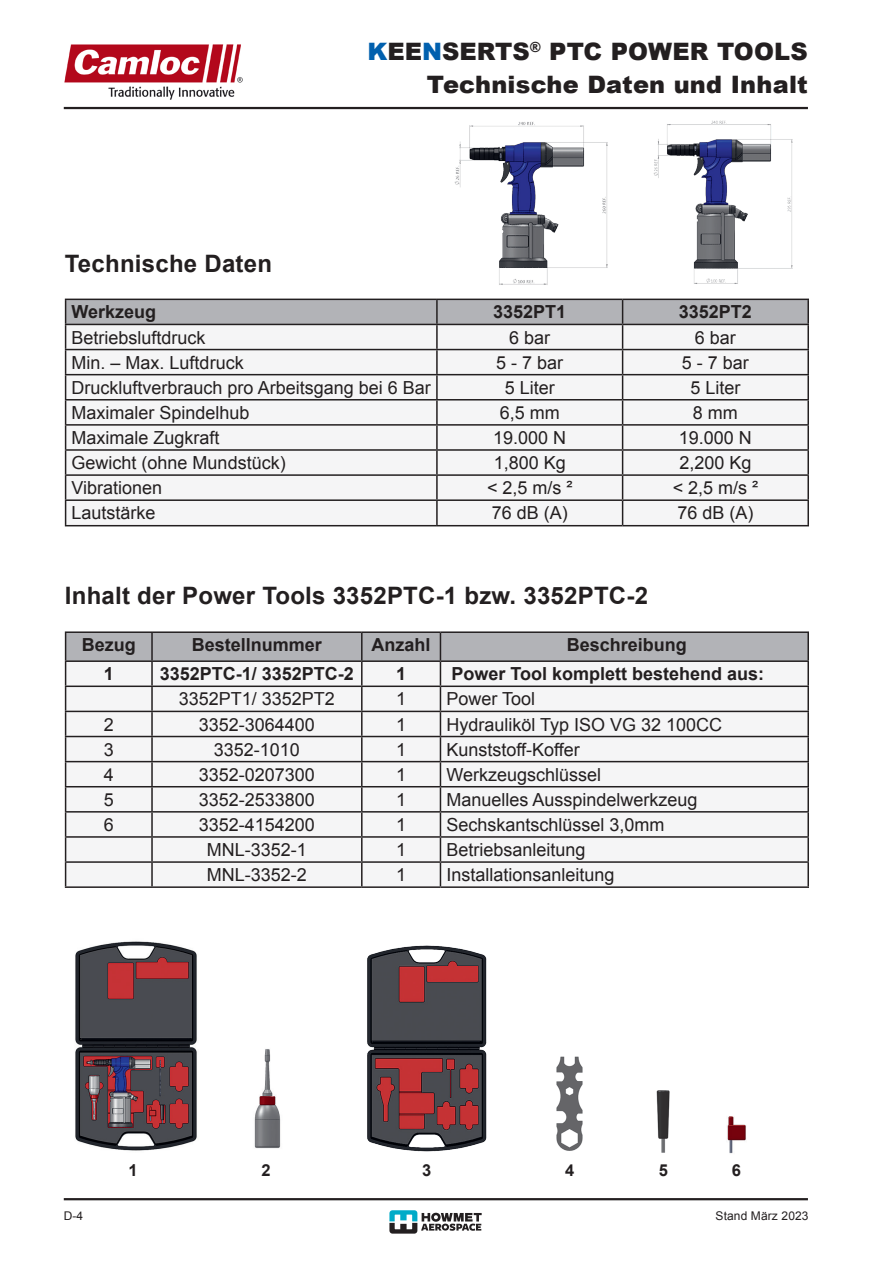
<style>
.page{position:relative;width:893px;height:1263px;background:#fff}
.page>*{position:absolute;margin:0;border:0;box-sizing:border-box;transform-origin:0 0}
.t1{font:700 24px "Arial";letter-spacing:.01em;color:#231f20}
.t2{font:900 24px/33px "Arial";letter-spacing:.01em;color:#231f20;text-align:right}
.t3{font:18px "Arial";color:#231f20}
.t4{font:700 18px "Arial";color:#231f20}
.t5{font:700 16.5px "Arial";color:#231f20}
.t6{font:12px "Arial";letter-spacing:.01em;color:#231f20}
.s1{color:#0160ae}
</style>
<div class="page">
<svg style="left:389px;top:1210px;width:93px;height:23px"></svg>
<hr style="left:64px;top:1198px;width:744px;height:2px;background:#231f20">
<hr style="left:64px;top:107px;width:744px;height:2px;background:#231f20">
<img style="left:64px;top:44px;width:179px;height:56px">
<hr style="left:623px;top:299px;width:186px;height:1px;background:#231f20">
<hr style="left:807px;top:300px;width:2px;height:24px;background:#231f20">
<hr style="left:623px;top:324px;width:186px;height:1px;background:#231f20">
<hr style="left:807px;top:325px;width:2px;height:24px;background:#231f20">
<hr style="left:623px;top:349px;width:186px;height:1px;background:#231f20">
<hr style="left:807px;top:350px;width:2px;height:24px;background:#231f20">
<hr style="left:623px;top:374px;width:186px;height:1px;background:#231f20">
<hr style="left:807px;top:375px;width:2px;height:24px;background:#231f20">
<hr style="left:623px;top:399px;width:186px;height:1px;background:#231f20">
<hr style="left:807px;top:400px;width:2px;height:24px;background:#231f20">
<hr style="left:623px;top:424px;width:186px;height:2px;background:#231f20">
<hr style="left:807px;top:426px;width:2px;height:23px;background:#231f20">
<hr style="left:623px;top:449px;width:186px;height:2px;background:#231f20">
<hr style="left:807px;top:451px;width:2px;height:23px;background:#231f20">
<hr style="left:623px;top:474px;width:186px;height:2px;background:#231f20">
<hr style="left:807px;top:476px;width:2px;height:23px;background:#231f20">
<hr style="left:623px;top:499px;width:186px;height:2px;background:#231f20">
<svg style="left:65px;top:299px;width:743px;height:226px"></svg>
<hr style="left:807px;top:501px;width:2px;height:24px;background:#231f20">
<hr style="left:65px;top:525px;width:372px;height:1px;background:#231f20">
<hr style="left:437px;top:525px;width:186px;height:1px;background:#231f20">
<hr style="left:623px;top:525px;width:186px;height:1px;background:#231f20">
<hr style="left:807px;top:662px;width:2px;height:23px;background:#231f20">
<hr style="left:440px;top:685px;width:369px;height:2px;background:#231f20">
<hr style="left:807px;top:687px;width:2px;height:24px;background:#231f20">
<hr style="left:440px;top:711px;width:369px;height:1px;background:#231f20">
<hr style="left:807px;top:712px;width:2px;height:24px;background:#231f20">
<hr style="left:440px;top:736px;width:369px;height:1px;background:#231f20">
<hr style="left:807px;top:737px;width:2px;height:24px;background:#231f20">
<hr style="left:440px;top:761px;width:369px;height:1px;background:#231f20">
<hr style="left:807px;top:762px;width:2px;height:24px;background:#231f20">
<hr style="left:440px;top:786px;width:369px;height:1px;background:#231f20">
<hr style="left:807px;top:787px;width:2px;height:24px;background:#231f20">
<hr style="left:440px;top:811px;width:369px;height:1px;background:#231f20">
<hr style="left:807px;top:812px;width:2px;height:24px;background:#231f20">
<hr style="left:440px;top:836px;width:369px;height:2px;background:#231f20">
<hr style="left:807px;top:838px;width:2px;height:23px;background:#231f20">
<hr style="left:440px;top:861px;width:369px;height:2px;background:#231f20">
<hr style="left:807px;top:863px;width:2px;height:23px;background:#231f20">
<hr style="left:65px;top:886px;width:87px;height:2px;background:#231f20">
<hr style="left:152px;top:886px;width:210px;height:2px;background:#231f20">
<hr style="left:362px;top:886px;width:78px;height:2px;background:#231f20">
<hr style="left:440px;top:886px;width:369px;height:2px;background:#231f20">
<hr style="left:65px;top:631px;width:87px;height:2px;background:#231f20">
<hr style="left:152px;top:631px;width:210px;height:2px;background:#231f20">
<hr style="left:362px;top:631px;width:78px;height:2px;background:#231f20">
<hr style="left:440px;top:631px;width:369px;height:2px;background:#231f20">
<svg style="left:65px;top:632px;width:743px;height:254px"></svg>
<hr style="left:807px;top:633px;width:2px;height:27px;background:#231f20">
<hr style="left:65px;top:660px;width:87px;height:2px;background:#231f20">
<hr style="left:152px;top:660px;width:210px;height:2px;background:#231f20">
<hr style="left:362px;top:660px;width:78px;height:2px;background:#231f20">
<hr style="left:440px;top:660px;width:369px;height:2px;background:#231f20">
<img style="left:556px;top:1056px;width:27px;height:95px">
<img style="left:656px;top:1090px;width:14px;height:63px">
<img style="left:727px;top:1116px;width:19px;height:38px">
<img style="left:454px;top:122px;width:154px;height:163px">
<img style="left:653px;top:120px;width:140px;height:164px">
<img style="left:75px;top:941px;width:122px;height:210px">
<img style="left:367px;top:945px;width:120px;height:207px">
<img style="left:254px;top:1049px;width:27px;height:100px">
<h1 class="t2" style="left:367px;top:34px;width:442px"><span class="s1">K</span>EE<span class="s1">N</span>SERTS<sup>®</sup> PTC POWER TOOLS<br>Technische Daten und Inhalt</h1>
<h1 class="t1" style="left:65px;top:247px;width:209px">Technische Daten</h1>
<p class="t4" style="left:72px;top:300px;width:86px">Werkzeug</p>
<p class="t4" style="left:493px;top:300px;width:75px">3352PT1</p>
<p class="t4" style="left:679px;top:300px;width:75px">3352PT2</p>
<p class="t3" style="left:72px;top:325px;width:136px">Betriebsluftdruck</p>
<p class="t3" style="left:509px;top:325px;width:43px">6 bar</p>
<p class="t3" style="left:695px;top:325px;width:43px">6 bar</p>
<p class="t3" style="left:72px;top:351px;width:174px">Min. – Max. Luftdruck</p>
<p class="t3" style="left:496px;top:351px;width:69px">5 - 7 bar</p>
<p class="t3" style="left:682px;top:351px;width:69px">5 - 7 bar</p>
<p class="t3" style="left:72px;top:376px;width:361px">Druckluftverbrauch pro Arbeitsgang bei 6 Bar</p>
<p class="t3" style="left:505px;top:376px;width:52px">5 Liter</p>
<p class="t3" style="left:690px;top:376px;width:52px">5 Liter</p>
<p class="t3" style="left:72px;top:401px;width:180px">Maximaler Spindelhub</p>
<p class="t3" style="left:500px;top:401px;width:62px">6,5 mm</p>
<p class="t3" style="left:693px;top:401px;width:46px">8 mm</p>
<p class="t3" style="left:72px;top:426px;width:150px">Maximale Zugkraft</p>
<p class="t3" style="left:493px;top:426px;width:75px">19.000 N</p>
<p class="t3" style="left:679px;top:426px;width:75px">19.000 N</p>
<p class="t3" style="left:72px;top:451px;width:216px">Gewicht (ohne Mundstück)</p>
<p class="t3" style="left:494px;top:451px;width:74px">1,800 Kg</p>
<p class="t3" style="left:679px;top:451px;width:74px">2,200 Kg</p>
<p class="t3" style="left:72px;top:476px;width:92px">Vibrationen</p>
<p class="t3" style="left:487px;top:476px;width:87px">&lt; 2,5 m/s ²</p>
<p class="t3" style="left:673px;top:476px;width:87px">&lt; 2,5 m/s ²</p>
<p class="t3" style="left:72px;top:501px;width:86px">Lautstärke</p>
<p class="t3" style="left:492px;top:501px;width:78px">76 dB (A)</p>
<p class="t3" style="left:677px;top:501px;width:78px">76 dB (A)</p>
<h1 class="t1" style="left:65px;top:580px;width:585px">Inhalt der Power Tools 3352PTC-1 bzw. 3352PTC-2</h1>
<p class="t4" style="left:82px;top:633px;width:55px">Bezug</p>
<p class="t4" style="left:192px;top:633px;width:132px">Bestellnummer</p>
<p class="t4" style="left:372px;top:633px;width:61px">Anzahl</p>
<p class="t4" style="left:567px;top:633px;width:122px">Beschreibung</p>
<p class="t4" style="left:104px;top:662px;width:12px">1</p>
<p class="t4" style="left:160px;top:662px;width:196px">3352PTC-1/ 3352PTC-2</p>
<p class="t4" style="left:396px;top:662px;width:12px">1</p>
<p class="t4" style="left:451px;top:662px;width:314px">Power Tool komplett bestehend aus:</p>
<p class="t3" style="left:179px;top:687px;width:158px">3352PT1/ 3352PT2</p>
<p class="t3" style="left:396px;top:687px;width:12px">1</p>
<p class="t3" style="left:446px;top:687px;width:90px">Power Tool</p>
<p class="t3" style="left:104px;top:712px;width:12px">2</p>
<p class="t3" style="left:199px;top:712px;width:118px">3352-3064400</p>
<p class="t3" style="left:396px;top:712px;width:12px">1</p>
<p class="t3" style="left:446px;top:712px;width:277px">Hydrauliköl Typ ISO VG 32 100CC</p>
<p class="t3" style="left:104px;top:737px;width:12px">3</p>
<p class="t3" style="left:214px;top:737px;width:88px">3352-1010</p>
<p class="t3" style="left:396px;top:737px;width:12px">1</p>
<p class="t3" style="left:446px;top:737px;width:135px">Kunststoff-Koffer</p>
<p class="t3" style="left:104px;top:763px;width:12px">4</p>
<p class="t3" style="left:199px;top:763px;width:118px">3352-0207300</p>
<p class="t3" style="left:396px;top:763px;width:12px">1</p>
<p class="t3" style="left:446px;top:763px;width:156px">Werkzeugschlüssel</p>
<p class="t3" style="left:104px;top:788px;width:12px">5</p>
<p class="t3" style="left:199px;top:788px;width:118px">3352-2533800</p>
<p class="t3" style="left:396px;top:788px;width:12px">1</p>
<p class="t3" style="left:446px;top:788px;width:253px">Manuelles Ausspindelwerkzeug</p>
<p class="t3" style="left:104px;top:813px;width:12px">6</p>
<p class="t3" style="left:199px;top:813px;width:118px">3352-4154200</p>
<p class="t3" style="left:396px;top:813px;width:12px">1</p>
<p class="t3" style="left:446px;top:813px;width:220px">Sechskantschlüssel 3,0mm</p>
<p class="t3" style="left:207px;top:838px;width:102px">MNL-3352-1</p>
<p class="t3" style="left:396px;top:838px;width:12px">1</p>
<p class="t3" style="left:446px;top:838px;width:141px">Betriebsanleitung</p>
<p class="t3" style="left:207px;top:863px;width:102px">MNL-3352-2</p>
<p class="t3" style="left:396px;top:863px;width:12px">1</p>
<p class="t3" style="left:446px;top:863px;width:170px">Installationsanleitung</p>
<p class="t5" style="left:128px;top:1159px;width:11px">1</p>
<p class="t5" style="left:261px;top:1159px;width:11px">2</p>
<p class="t5" style="left:422px;top:1159px;width:11px">3</p>
<p class="t5" style="left:565px;top:1159px;width:11px">4</p>
<p class="t5" style="left:659px;top:1159px;width:11px">5</p>
<p class="t5" style="left:732px;top:1159px;width:11px">6</p>
<p class="t6" style="left:64px;top:1208px;width:21px">D-4</p>
<p class="t6" style="left:715px;top:1208px;width:95px">Stand März 2023</p>
</div>
